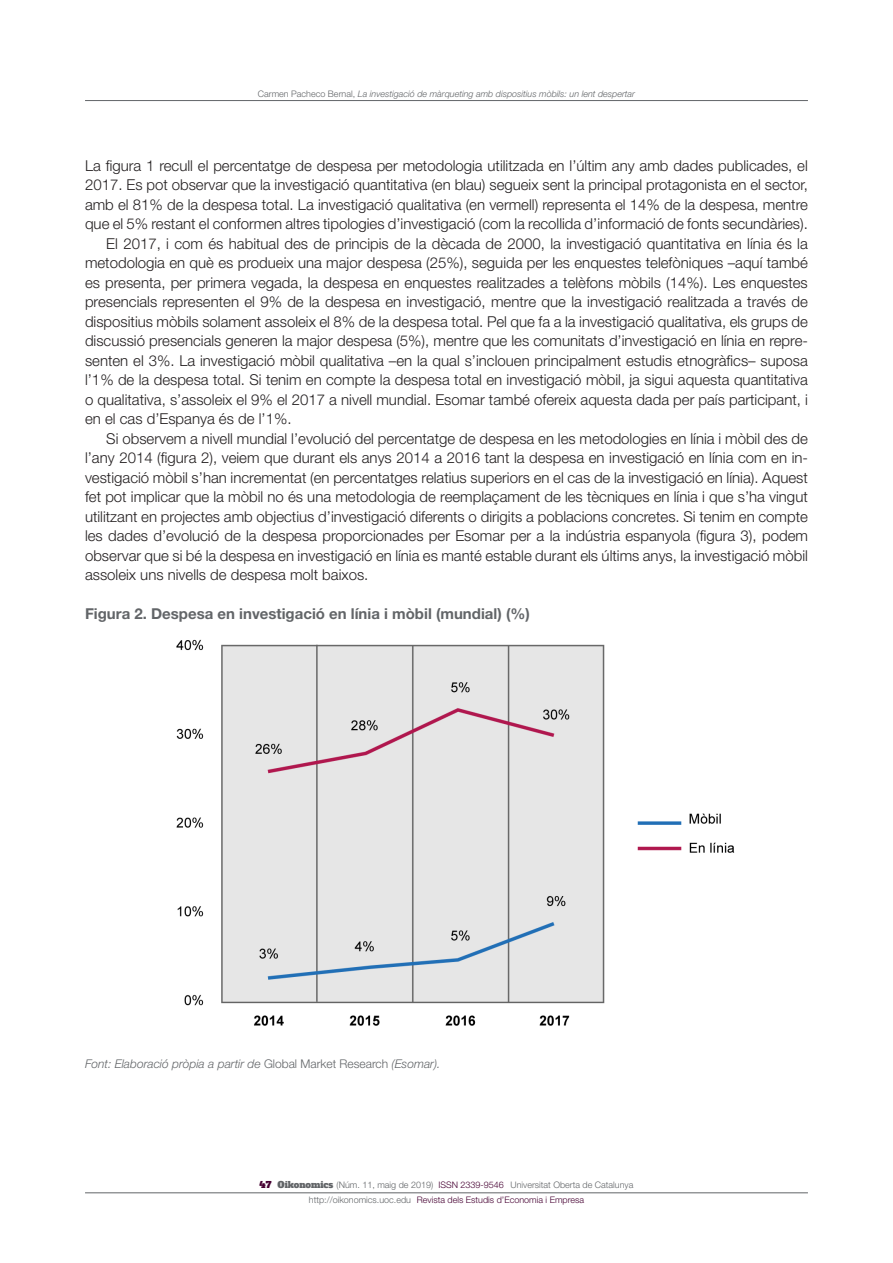
<style>
.page{position:relative;width:893px;height:1263px;background:#fff}
.page>*{position:absolute;margin:0;border:0;box-sizing:border-box;transform-origin:0 0}
._08_Texto_general{font:300 15px/19.5px "Helvetica Neue LT Std";color:#231f20;text-align:justify}
._08_Texto_sin_sangri{font:300 15px/19.5px "Helvetica Neue LT Std";color:#231f20;text-align:justify}
._10_Titulos_tablas_y{font:700 15px "Helvetica Neue LT Std";color:#626568}
._12_Fuente{font:italic 300 12px "Helvetica Neue LT Std";color:#626568}
.t1{font:300 9px/14.7px "Helvetica Neue LT Std";color:#626568;text-align:center}
.t2{font:italic 300 9px "Helvetica Neue LT Std";color:#626568}
.s1{font-style:normal}
.s2{font-family:"Alfa Slab One";font-weight:400;color:#460132}
.s3{font-family:"Alfa Slab One";font-weight:400}
.s4{color:#460132}
</style>
<div class="page">
<hr style="left:85px;top:1192px;width:723px;height:1px;background:#626568">
<hr style="left:85px;top:100px;width:723px;height:1px;background:#626568">
<img style="left:176px;top:639px;width:559px;height:387px">
<p class="t2" style="left:258px;top:89px;width:379px"><span class="s1">Carmen Pacheco Bernal,</span> La investigació de màrqueting amb dispositius mòbils: un lent despertar</p>
<p class="_08_Texto_sin_sangri" style="left:85px;top:155px;width:724px">La figura 1 recull el percentatge de despesa per metodologia utilitzada en l’últim any amb dades publicades, el 2017. Es pot observar que la investigació quantitativa (en blau) segueix sent la principal protagonista en el sector, amb el 81% de la despesa total. La investigació qualitativa (en vermell) representa el 14% de la despesa, mentre que el 5% restant el conformen altres tipologies d’investigació (com la recollida d’informació de fonts secundàries).</p>
<p class="_08_Texto_general" style="left:85px;top:233px;width:724px;text-indent:21px">El 2017, i com és habitual des de principis de la dècada de 2000, la investigació quantitativa en línia és la metodologia en què es produeix una major despesa (25%), seguida per les enquestes telefòniques –aquí també es presenta, per primera vegada, la despesa en enquestes realitzades a telèfons mòbils (14%). Les enquestes presencials representen el 9% de la despesa en investigació, mentre que la investigació realitzada a través de dispositius mòbils solament assoleix el 8% de la despesa total. Pel que fa a la investigació qualitativa, els grups de discussió presencials generen la major despesa (5%), mentre que les comunitats d’investigació en línia en repre&shy;senten el 3%. La investigació mòbil qualitativa –en la qual s’inclouen principalment estudis etnogràfics– suposa l’1% de la despesa total. Si tenim en compte la despesa total en investigació mòbil, ja sigui aquesta quantitativa o qualitativa, s’assoleix el 9% el 2017 a nivell mundial. Esomar també ofereix aquesta dada per país participant, i en el cas d’Espanya és de l’1%.</p>
<p class="_08_Texto_general" style="left:85px;top:428px;width:724px;text-indent:21px">Si observem a nivell mundial l’evolució del percentatge de despesa en les metodologies en línia i mòbil des de l’any 2014 (figura 2), veiem que durant els anys 2014 a 2016 tant la despesa en investigació en línia com en in&shy;vestigació mòbil s’han incrementat (en percentatges relatius superiors en el cas de la investigació en línia). Aquest fet pot implicar que la mòbil no és una metodologia de reemplaçament de les tècniques en línia i que s’ha vingut utilitzant en projectes amb objectius d’investigació diferents o dirigits a poblacions concretes. Si tenim en compte les dades d’evolució de la despesa proporcionades per Esomar per a la indústria espanyola (figura 3), podem observar que si bé la despesa en investigació en línia es manté estable durant els últims anys, la investigació mòbil assoleix uns nivells de despesa molt baixos.</p>
<p class="_10_Titulos_tablas_y" style="left:85px;top:605px;width:446px">Figura 2. Despesa en investigació en línia i mòbil (mundial) (%)</p>
<p class="_12_Fuente" style="left:85px;top:1057px;width:357px">Font: Elaboració pròpia a partir de <span class="s1">Global Market Research</span> (Esomar).</p>
<p class="t1" style="left:260px;top:1177px;width:375px"><span class="s2">47</span> <span class="s3">Oikonomics</span> (Núm. 11, maig de 2019) <span class="s4">ISSN 2339-9546</span> Universitat Oberta de Catalunya http://oikonomics.uoc.edu <span class="s4">Revista dels Estudis d’Economia i Empresa</span></p>
</div>
